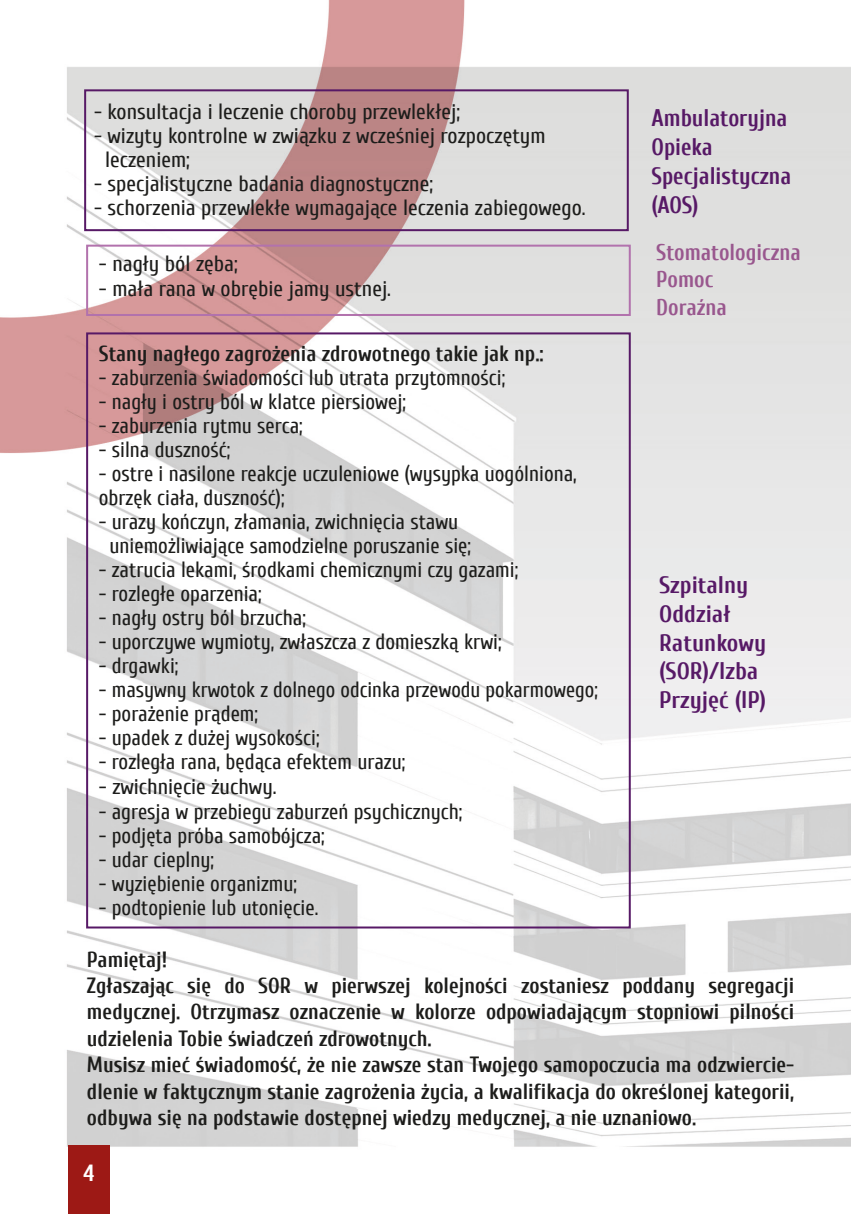
<style>
.page{position:relative;width:851px;height:1214px;background:#fff}
.page>*{position:absolute;margin:0;border:0;box-sizing:border-box;transform-origin:0 0}
.t1{font:700 24px/28.8px "Cuprum";color:#571966}
.t2{font:700 24px/28.8px "Cuprum";color:#571966;scale:.95 1}
.t3{font:700 23.4px "Cuprum";color:#fff}
.t4{font:700 23px/27.6px "Cuprum";color:#99578e;scale:.95 1}
.t5{font:22px/24px "Cuprum";color:#1d1d1b;scale:.96 1}
.t6{font:700 22px/26.4px "Cuprum";color:#1d1d1b;scale:.96 1}
.t7{font:22px/24px "Cuprum";color:#1d1d1b}
</style>
<div class="page">
<img style="left:0;top:0;width:850px;height:1147px">
<div style="left:68px;top:1145px;width:42px;height:68px;background:#9d1915"></div>
<div style="left:86px;top:244px;width:544px;height:72px;border:2px solid #b272ad"></div>
<div style="left:86px;top:332px;width:544px;height:596px;border:2px solid #571966"></div>
<div style="left:84px;top:89px;width:544px;height:142px;border:2px solid #571966"></div>
<p class="t7" style="left:94px;top:100px;width:367px">- konsultacja i leczenie choroby przewlekłej;</p>
<p class="t7" style="left:105px;top:124px;width:442px;text-indent:-11px">- wizyty kontrolne w związku z wcześniej rozpoczętym leczeniem;</p>
<p class="t7" style="left:94px;top:172px;width:340px">- specjalistyczne badania diagnostyczne;</p>
<p class="t7" style="left:94px;top:196px;width:493px">- schorzenia przewlekłe wymagające leczenia zabiegowego.</p>
<p class="t7" style="left:99px;top:252px;width:140px">- nagły ból zęba;</p>
<p class="t7" style="left:99px;top:277px;width:293px">- mała rana w obrębie jamy ustnej.</p>
<p class="t6" style="left:99px;top:340px;width:465px">Stany nagłego zagrożenia zdrowotnego takie jak np.:</p>
<p class="t5" style="left:99px;top:366px;width:424px">- zaburzenia świadomości lub utrata przytomności;</p>
<p class="t5" style="left:99px;top:390px;width:321px">- nagły i ostry ból w klatce piersiowej;</p>
<p class="t5" style="left:99px;top:414px;width:214px">- zaburzenia rytmu serca;</p>
<p class="t5" style="left:99px;top:438px;width:138px">- silna duszność;</p>
<p class="t5" style="left:99px;top:462px;width:499px">- ostre i nasilone reakcje uczuleniowe (wysypka uogólniona, obrzęk ciała, duszność);</p>
<p class="t5" style="left:99px;top:510px;width:389px;text-align:center">- urazy kończyn, złamania, zwichnięcia stawu uniemożliwiające samodzielne poruszanie się;</p>
<p class="t5" style="left:99px;top:558px;width:438px">- zatrucia lekami, środkami chemicznymi czy gazami;</p>
<p class="t5" style="left:99px;top:582px;width:171px">- rozległe oparzenia;</p>
<p class="t5" style="left:99px;top:606px;width:217px">- nagły ostry ból brzucha;</p>
<p class="t5" style="left:99px;top:630px;width:421px">- uporczywe wymioty, zwłaszcza z domieszką krwi;</p>
<p class="t5" style="left:99px;top:654px;width:84px">- drgawki;</p>
<p class="t5" style="left:99px;top:678px;width:521px">- masywny krwotok z dolnego odcinka przewodu pokarmowego;</p>
<p class="t5" style="left:99px;top:702px;width:167px">- porażenie prądem;</p>
<p class="t5" style="left:99px;top:726px;width:231px">- upadek z dużej wysokości;</p>
<p class="t5" style="left:99px;top:750px;width:320px">- rozległa rana, będąca efektem urazu;</p>
<p class="t7" style="left:99px;top:775px;width:179px">- zwichnięcie żuchwy.</p>
<p class="t5" style="left:99px;top:799px;width:380px">- agresja w przebiegu zaburzeń psychicznych;</p>
<p class="t5" style="left:99px;top:823px;width:237px">- podjęta próba samobójcza;</p>
<p class="t5" style="left:99px;top:847px;width:121px">- udar cieplny;</p>
<p class="t5" style="left:99px;top:871px;width:208px">- wyziębienie organizmu;</p>
<p class="t5" style="left:99px;top:895px;width:230px">- podtopienie lub utonięcie.</p>
<p class="t2" style="left:651px;top:104px;width:149px">Ambulatoryjna<br>Opieka<br>Specjalistyczna (AOS)</p>
<p class="t4" style="left:656px;top:238px;width:154px">Stomatologiczna<br>Pomoc<br>Doraźna</p>
<p class="t1" style="left:659px;top:570px;width:109px">Szpitalny<br>Oddział<br>Ratunkowy (SOR)/Izba<br>Przyjęć (IP)</p>
<p class="t6" style="left:87px;top:945px;width:738px">Pamiętaj!<br>Zgłaszając się do SOR w pierwszej kolejności zostaniesz poddany segregacji medycznej. Otrzymasz oznaczenie w kolorze odpowiadającym stopniowi pilności udzielenia Tobie świadczeń zdrowotnych.<br>Musisz mieć świadomość, że nie zawsze stan Twojego samopoczucia ma odzwiercie&shy;dlenie w faktycznym stanie zagrożenia życia, a kwalifikacja do określonej kategorii, odbywa się na podstawie dostępnej wiedzy medycznej, a nie uznaniowo.</p>
<p class="t3" style="left:83px;top:1159px;width:13px">4</p>
</div>
